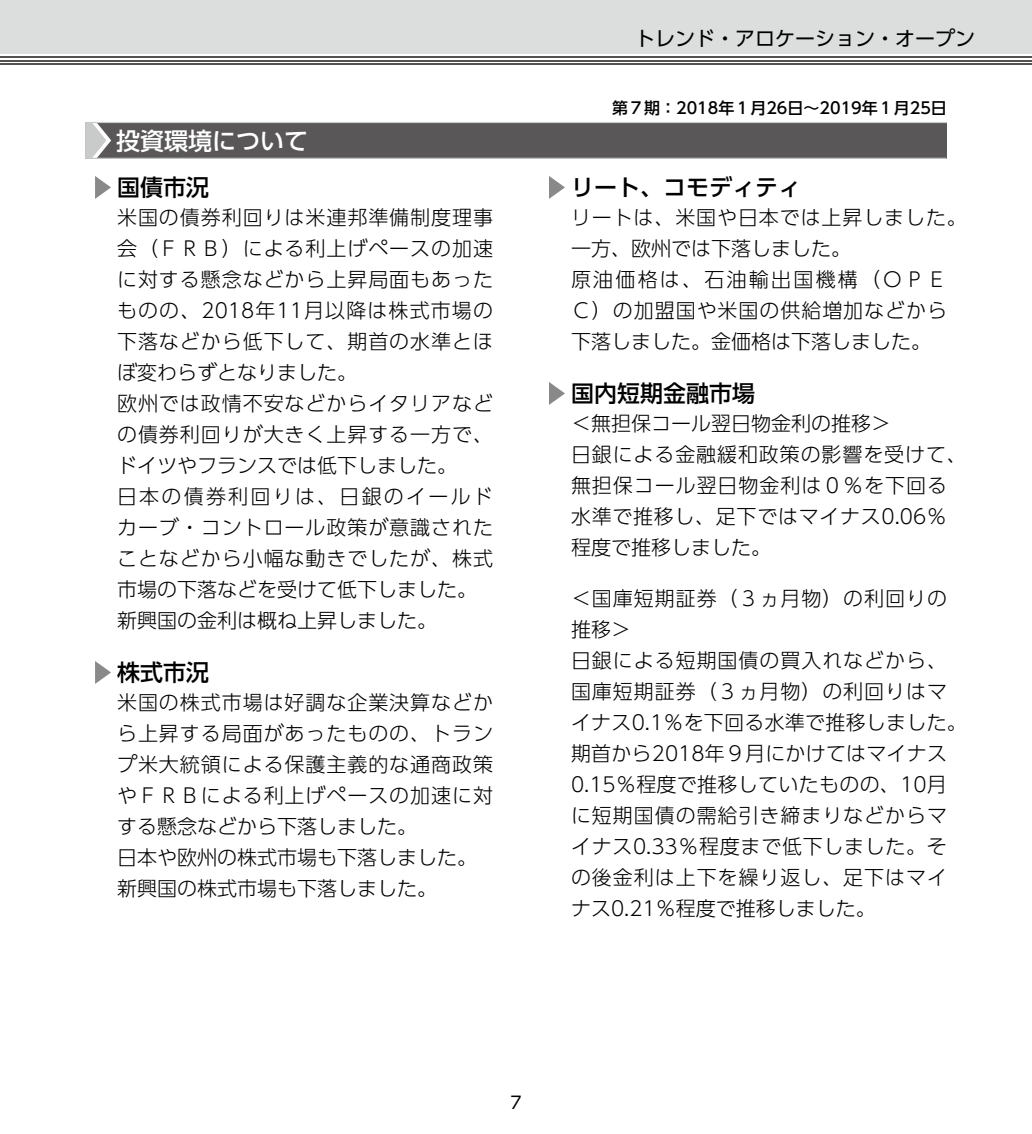
<style>
.page{position:relative;width:1032px;height:1134px;background:#fff}
.page>*{position:absolute;margin:0;border:0;box-sizing:border-box;transform-origin:0 0}
.t1{font:500 24px "UD Shin Go Pro";color:#fff}
.t2{font:500 23px "UD Shin Go Pro";color:#000}
.t3{font:300 20px/31px "UD Shin Go Pro";letter-spacing:.045em;color:#000}
.t4{font:20px "UD Shin Go Pro";color:#000}
.t5{font:17px "UD Shin Go Pro";color:#000}
.t6{font:500 16px "UD Shin Go Pro";color:#000}
</style>
<div class="page">
<div style="left:0;top:0;width:1032px;height:54px;background:#dcdddd"></div>
<hr style="left:0;top:63px;width:1032px;height:2px;background:#545251">
<hr style="left:0;top:60px;width:1032px;height:1px;background:#545251">
<hr style="left:0;top:56px;width:1032px;height:2px;background:#545251">
<div style="left:85px;top:122px;width:862px;height:36px;background:#595757"></div>
<hr style="left:85px;top:158px;width:861px;height:1px;background:#c9caca">
<hr style="left:85px;top:122px;width:862px;height:1px;background:#c9caca">
<svg style="left:85px;top:123px;width:26px;height:35px"></svg>
<svg style="left:95px;top:176px;width:16px;height:23px"></svg>
<svg style="left:95px;top:661px;width:16px;height:23px"></svg>
<svg style="left:549px;top:176px;width:16px;height:23px"></svg>
<svg style="left:549px;top:382px;width:16px;height:23px"></svg>
<p class="t1" style="left:116px;top:121px;width:193px">投資環境について</p>
<p class="t2" style="left:117px;top:169px;width:93px">国債市況</p>
<p class="t3" style="left:117px;top:201px;width:377px">米国の債券利回りは米連邦準備制度理事会（ＦＲＢ）による利上げペースの加速に対する懸念などから上昇局面もあったものの、2018年11月以降は株式市場の下落などから低下して、期首の水準とほぼ変わらずとなりました。<br>欧州では政情不安などからイタリアなどの債券利回りが大きく上昇する一方で、ドイツやフランスでは低下しました。<br>日本の債券利回りは、日銀のイールドカーブ・コントロール政策が意識されたことなどから小幅な動きでしたが、株式市場の下落などを受けて低下しました。新興国の金利は概ね上昇しました。</p>
<p class="t2" style="left:117px;top:654px;width:93px">株式市況</p>
<p class="t3" style="left:117px;top:686px;width:377px">米国の株式市場は好調な企業決算などから上昇する局面があったものの、トランプ米大統領による保護主義的な通商政策やＦＲＢによる利上げペースの加速に対する懸念などから下落しました。<br>日本や欧州の株式市場も下落しました。新興国の株式市場も下落しました。</p>
<p class="t4" style="left:635px;top:22px;width:341px">トレンド・アロケーション・オープン</p>
<p class="t6" style="left:612px;top:95px;width:336px">第７期：2018年１月26日～2019年１月25日</p>
<p class="t2" style="left:571px;top:169px;width:231px">リート、コモディティ</p>
<p class="t3" style="left:571px;top:201px;width:397px">リートは、米国や日本では上昇しました。一方、欧州では下落しました。<br>原油価格は、石油輸出国機構（ＯＰＥ<br>Ｃ）の加盟国や米国の供給増加などから下落しました。金価格は下落しました。</p>
<p class="t2" style="left:571px;top:375px;width:185px">国内短期金融市場</p>
<p class="t3" style="left:571px;top:407px;width:397px">＜無担保コール翌日物金利の推移＞<br>日銀による金融緩和政策の影響を受けて、無担保コール翌日物金利は０％を下回る水準で推移し、足下ではマイナス0.06％程度で推移しました。</p>
<p class="t3" style="left:571px;top:582px;width:397px">＜国庫短期証券（３ヵ月物）の利回りの推移＞<br>日銀による短期国債の買入れなどから、国庫短期証券（３ヵ月物）の利回りはマイナス0.1％を下回る水準で推移しました。期首から2018年９月にかけてはマイナス<br>0.15％程度で推移していたものの、10月に短期国債の需給引き締まりなどからマイナス0.33％程度まで低下しました。その後金利は上下を繰り返し、足下はマイナス0.21％程度で推移しました。</p>
<p class="t5" style="left:510px;top:1089px;width:13px">7</p>
</div>
